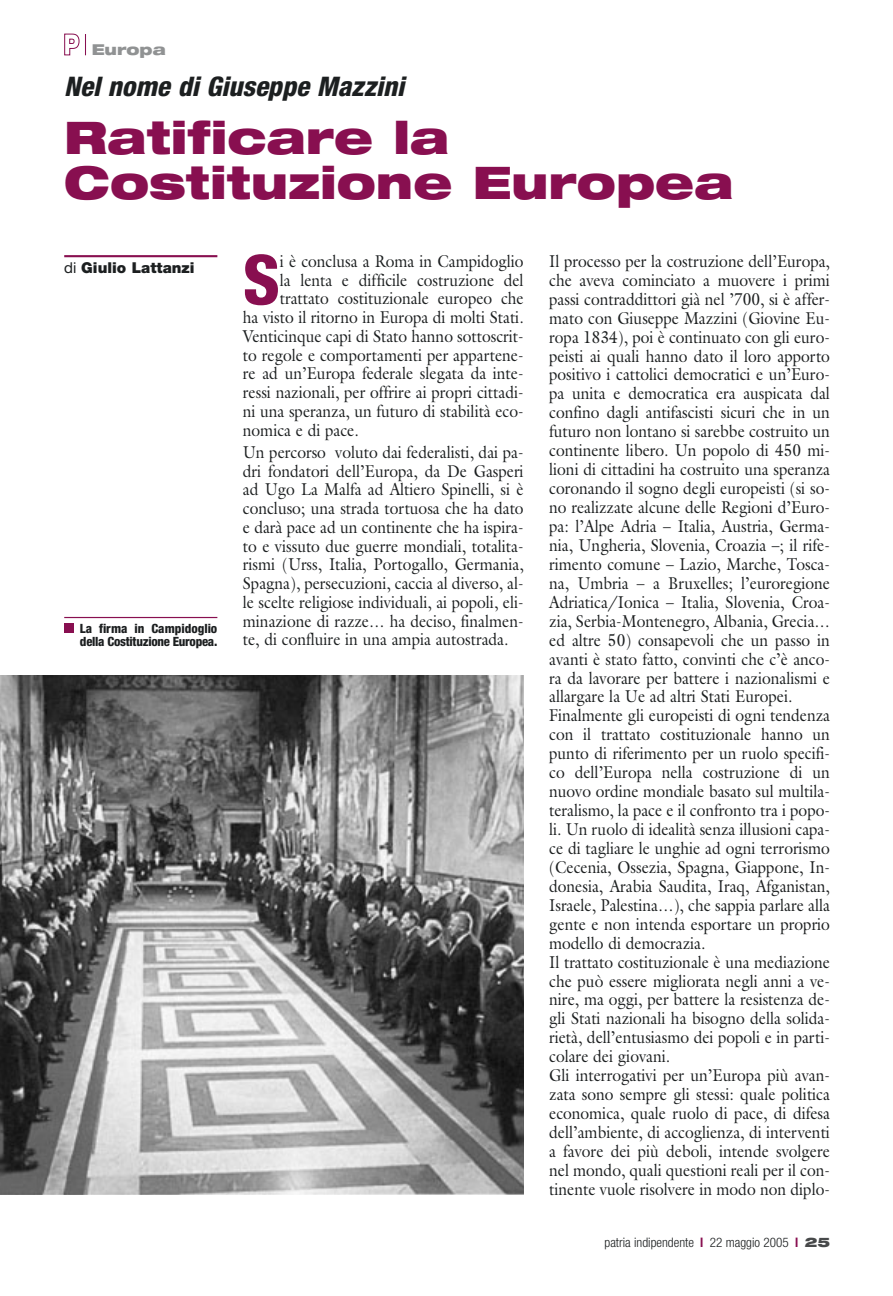
<style>
.page{position:relative;width:893px;height:1296px;background:#fff}
.page>*{position:absolute;margin:0;border:0;box-sizing:border-box;transform-origin:0 0}
.t1{font:800 condensed 69px "Helvetica Neue";color:#880f50}
.t2{font:900 expanded 45px/45px "Helvetica Neue";color:#880f50}
.t3{font:italic 800 condensed 27px "Helvetica Neue";color:#1c1f20}
.t4{font:17.25px/18.9px "Galliard";color:#1c1f20;text-align:justify;scale:.9 1}
.t5{font:900 15px "Helvetica Neue";color:#1c1f20}
.t6{font:900 expanded 15px "Helvetica Neue";color:#909293}
.t7{font:300 condensed 13.2px "Helvetica Neue";color:#1c1f20}
.t8{font:800 condensed 12.75px/12.8px "Helvetica Neue";letter-spacing:-.02em;color:#1c1f20}
.s1{font-weight:400}
.s2{font-weight:700;color:#880f50}
.s3{font-weight:900;font-stretch:expanded;color:#47494a}
</style>
<div class="page">
<svg style="left:64px;top:33px;width:22px;height:23px"></svg>
<hr style="left:64px;top:255px;width:153px;height:2px;background:#880f50">
<img style="left:0;top:675px;width:523px;height:520px">
<hr style="left:64px;top:617px;width:153px;height:1px;background:#880f50">
<div style="left:64px;top:624px;width:9px;height:9px;background:#880f50"></div>
<p class="t6" style="left:92px;top:44px;width:75px">Europa</p>
<h3 class="t3" style="left:64px;top:77px;width:341px">Nel nome di Giuseppe Mazzini</h3>
<h2 class="t2" style="left:64px;top:119px;width:671px">Ratificare la<br>Costituzione Europea</h2>
<p class="t5" style="left:64px;top:262px;width:132px"><span class="s1">di</span> Giulio Lattanzi</p>
<p class="t8" style="left:80px;top:623px;width:139px">La firma in Campidoglio della Costituzione Europea.</p>
<h1 class="t1" style="left:243px;top:255px;width:39px">S</h1>
<p class="t4" style="left:280px;top:253px;width:272px">i è conclusa a Roma in Campidoglio</p>
<p class="t4" style="left:280px;top:272px;width:272px">la lenta e difficile costruzione del</p>
<p class="t4" style="left:280px;top:291px;width:272px">trattato costituzionale europeo che</p>
<p class="t4" style="left:243px;top:310px;width:313px">ha visto il ritorno in Europa di molti Stati.</p>
<p class="t4" style="left:243px;top:328px;width:313px">Venticinque capi di Stato hanno sottoscrit-</p>
<p class="t4" style="left:243px;top:347px;width:313px">to regole e comportamenti per appartene-</p>
<p class="t4" style="left:243px;top:366px;width:313px">re ad un’Europa federale slegata da inte-</p>
<p class="t4" style="left:243px;top:385px;width:313px">ressi nazionali, per offrire ai propri cittadi-</p>
<p class="t4" style="left:243px;top:403px;width:313px">ni una speranza, un futuro di stabilità eco-</p>
<p class="t4" style="left:243px;top:422px;width:130px">nomica e di pace.</p>
<p class="t4" style="left:243px;top:444px;width:313px">Un percorso voluto dai federalisti, dai pa&shy;dri fondatori dell’Europa, da De Gasperi ad Ugo La Malfa ad Altiero Spinelli, si è concluso; una strada tortuosa che ha dato e darà pace ad un continente che ha ispira&shy;to e vissuto due guerre mondiali, totalita&shy;rismi (Urss, Italia, Portogallo, Germania, Spagna), persecuzioni, caccia al diverso, al&shy;le scelte religiose individuali, ai popoli, eli&shy;minazione di razze… ha deciso, finalmen&shy;te, di confluire in una ampia autostrada.</p>
<p class="t4" style="left:549px;top:253px;width:313px;text-align:left">Il processo per la costruzione dell’Europa, che aveva cominciato a muovere i primi passi contraddittori già nel ’700, si è affer&shy;mato con Giuseppe Mazzini (Giovine Eu&shy;ropa 1834), poi è continuato con gli euro&shy;peisti ai quali hanno dato il loro apporto positivo i cattolici democratici e un’Euro&shy;pa unita e democratica era auspicata dal confino dagli antifascisti sicuri che in un futuro non lontano si sarebbe costruito un continente libero. Un popolo di 450 mi&shy;lioni di cittadini ha costruito una speranza coronando il sogno degli europeisti (si so&shy;no realizzate alcune delle Regioni d’Euro&shy;pa: l’Alpe Adria – Italia, Austria, Germa&shy;nia, Ungheria, Slovenia, Croazia –; il rife&shy;rimento comune – Lazio, Marche, Tosca&shy;na, Umbria – a Bruxelles; l’euroregione Adriatica/Ionica – Italia, Slovenia, Croa&shy;zia, Serbia-Montenegro, Albania, Grecia… ed altre 50) consapevoli che un passo in avanti è stato fatto, convinti che c’è anco&shy;ra da lavorare per battere i nazionalismi e allargare la Ue ad altri Stati Europei.<br>Finalmente gli europeisti di ogni tendenza con il trattato costituzionale hanno un punto di riferimento per un ruolo specifi&shy;co dell’Europa nella costruzione di un nuovo ordine mondiale basato sul multila&shy;teralismo, la pace e il confronto tra i popo&shy;li. Un ruolo di idealità senza illusioni capa&shy;ce di tagliare le unghie ad ogni terrorismo (Cecenia, Ossezia, Spagna, Giappone, In&shy;donesia, Arabia Saudita, Iraq, Afganistan, Israele, Palestina…), che sappia parlare alla gente e non intenda esportare un proprio modello di democrazia.<br>Il trattato costituzionale è una mediazione che può essere migliorata negli anni a ve&shy;nire, ma oggi, per battere la resistenza de&shy;gli Stati nazionali ha bisogno della solida&shy;rietà, dell’entusiasmo dei popoli e in parti&shy;colare dei giovani.<br>Gli interrogativi per un’Europa più avan&shy;zata sono sempre gli stessi: quale politica economica, quale ruolo di pace, di difesa dell’ambiente, di accoglienza, di interventi a favore dei più deboli, intende svolgere nel mondo, quali questioni reali per il con&shy;tinente vuole risolvere in modo non diplo-</p>
<p class="t7" style="left:604px;top:1238px;width:227px">patria indipendente <span class="s2">l</span> 22 maggio 2005 <span class="s2">l</span> <span class="s3">25</span></p>
</div>
